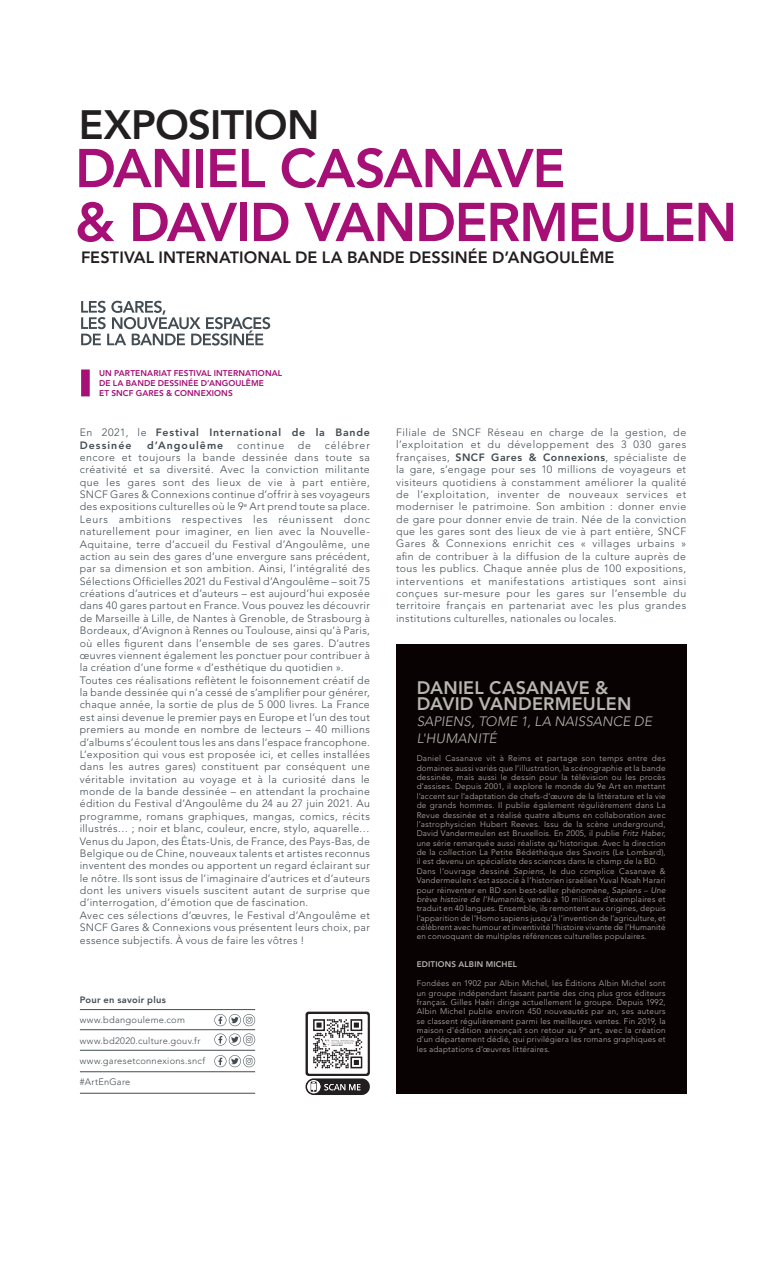
<style>
.page{position:relative;width:766px;height:1276px;background:#fff}
.page>*{position:absolute;margin:0;border:0;box-sizing:border-box;transform-origin:0 0}
.t1{font:800 54px/54px "Avenir LT Std";letter-spacing:-.025em;color:#a50f76}
.t2{font:800 40.73px "Avenir LT Std";letter-spacing:-.02em;color:#231f20}
.t3{font:800 18px/16.2px "Avenir LT Std";letter-spacing:.015em;color:#b7b6b0}
.t4{font:800 16.2px "Avenir LT Std";letter-spacing:.005em;color:#231f20}
.t5{font:italic 300 13.5px/16.2px "Avenir LT Std";letter-spacing:.005em;color:#b7b6b0}
.t6{font:300 10.58px/12.4px "Avenir LT Std";letter-spacing:.035em;color:#424c52}
.t7{font:800 10.58px/12.4px "Avenir LT Std";letter-spacing:.075em;color:#424c52}
.t8{font:800 10.58px "Avenir LT Std";letter-spacing:.095em;color:#424c52}
.t9{font:300 10.58px "Avenir LT Std";letter-spacing:.085em;color:#424c52}
.t10{font:300 9.22px "Avenir LT Std";letter-spacing:.03em;color:#424c52}
.t11{font:800 9.22px "Avenir";letter-spacing:.035em;color:#424c52}
.t12{font:800 8.33px/10.1px "Avenir LT Std";letter-spacing:.01em;color:#a50f76}
.t13{font:300 8.1px/9.5px "Avenir LT Std";letter-spacing:.025em;color:#b7b6b0}
.t14{font:800 8.1px "Avenir LT Std";letter-spacing:.025em;color:#b7b6b0}
.s1{font-weight:300}
.s2{font-weight:800}
.s3{font-style:italic}
</style>
<div class="page">
<div style="left:81px;top:369px;width:9px;height:27px;background:#a50f76"></div>
<svg style="left:81px;top:301px;width:189px;height:44px"></svg>
<div style="left:396px;top:643px;width:290px;height:450px;background:#080302"></div>
<hr style="left:80px;top:1009px;width:175px;height:1px;background:#424c52">
<hr style="left:80px;top:1029px;width:175px;height:1px;background:#424c52">
<hr style="left:80px;top:1050px;width:175px;height:1px;background:#424c52">
<svg style="left:214px;top:1014px;width:41px;height:12px"></svg>
<svg style="left:214px;top:1033px;width:41px;height:12px"></svg>
<svg style="left:214px;top:1055px;width:41px;height:12px"></svg>
<hr style="left:80px;top:1071px;width:175px;height:1px;background:#424c52">
<hr style="left:80px;top:1093px;width:175px;height:1px;background:#424c52">
<svg style="left:305px;top:1011px;width:65px;height:84px"></svg>
<h2 class="t2" style="left:79px;top:101px;width:242px">EXPOSITION</h2>
<h1 class="t1" style="left:75px;top:141px;width:663px">DANIEL CASANAVE<br>&amp; DAVID VANDERMEULEN</h1>
<h3 class="t4" style="left:81px;top:248px;width:534px">FESTIVAL INTERNATIONAL DE LA BANDE DESSINÉE D’ANGOULÊME</h3>
<p class="t12" style="left:99px;top:368px;width:184px">UN PARTENARIAT FESTIVAL INTERNATIONAL<br>DE LA BANDE DESSINÉE D’ANGOULÊME<br>ET SNCF GARES &amp; CONNEXIONS</p>
<p class="t7" style="left:80px;top:426px;width:291px"><span class="s1">En 2021, le</span> Festival International de la Bande<br>Dessinée</p>
<p class="t6" style="left:80px;top:439px;width:291px;text-indent:245px">célébrer encore et toujours la bande dessinée dans toute sa créativité et sa diversité. Avec la conviction militante que les gares sont des lieux de vie à part entière, SNCF Gares &amp; Connexions continue d’offrir à ses voyageurs des expositions culturelles où le 9<sup>e</sup> Art prend toute sa place.<br>Leurs ambitions respectives les réunissent donc naturellement pour imaginer, en lien avec la Nouvelle-Aquitaine, terre d’accueil du Festival d’Angoulême, une action au sein des gares d’une envergure sans précédent, par sa dimension et son ambition. Ainsi, l’intégralité des Sélections Officielles 2021 du Festival d’Angoulême – soit 75 créations d’autrices et d’auteurs – est aujourd’hui exposée dans 40 gares partout en France. Vous pouvez les découvrir de Marseille à Lille, de Nantes à Grenoble, de Strasbourg à Bordeaux, d’Avignon à Rennes ou Toulouse, ainsi qu’à Paris, où elles figurent dans l’ensemble de ses gares. D’autres œuvres viennent également les ponctuer pour contribuer à la création d’une forme « d’esthétique du quotidien ».<br>Toutes ces réalisations reflètent le foisonnement créatif de la bande dessinée qui n’a cessé de s’amplifier pour générer, chaque année, la sortie de plus de 5 000 livres. La France est ainsi devenue le premier pays en Europe et l’un des tout premiers au monde en nombre de lecteurs – 40 millions d’albums s’écoulent tous les ans dans l’espace francophone.<br>L’exposition qui vous est proposée ici, et celles installées dans les autres gares) constituent par conséquent une véritable invitation au voyage et à la curiosité dans le monde de la bande dessinée – en attendant la prochaine édition du Festival d’Angoulême du 24 au 27 juin 2021. Au programme, romans graphiques, mangas, comics, récits illustrés… ; noir et blanc, couleur, encre, stylo, aquarelle… Venus du Japon, des États-Unis, de France, des Pays-Bas, de Belgique ou de Chine, nouveaux talents et artistes reconnus inventent des mondes ou apportent un regard éclairant sur le nôtre. Ils sont issus de l’imaginaire d’autrices et d’auteurs dont les univers visuels suscitent autant de surprise que d’interrogation, d’émotion que de fascination.<br>Avec ces sélections d’œuvres, le Festival d’Angoulême et SNCF Gares &amp; Connexions vous présentent leurs choix, par essence subjectifs. À vous de faire les vôtres !</p>
<p class="t8" style="left:147px;top:438px;width:78px">d’Angoulême</p>
<p class="t9" style="left:237px;top:439px;width:49px">continue</p>
<p class="t6" style="left:298px;top:439px;width:15px">de</p>
<p class="t11" style="left:80px;top:992px;width:88px">Pour en savoir plus</p>
<p class="t10" style="left:80px;top:1014px;width:107px">www.bdangouleme.com</p>
<p class="t10" style="left:80px;top:1035px;width:122px">www.bd2020.culture.gouv.fr</p>
<p class="t10" style="left:80px;top:1055px;width:127px">www.garesetconnexions.sncf</p>
<p class="t10" style="left:80px;top:1076px;width:52px">#ArtEnGare</p>
<p class="t6" style="left:396px;top:426px;width:291px;text-align:justify">Filiale de SNCF Réseau en charge de la gestion, de l’exploitation et du développement des 3 030 gares françaises, <span class="s2">SNCF Gares &amp; Connexions</span>, spécialiste de la gare, s’engage pour ses 10 millions de voyageurs et visiteurs quotidiens à constamment améliorer la qualité de l’exploitation, inventer de nouveaux services et moderniser le patrimoine. Son ambition : donner envie de gare pour donner envie de train. Née de la conviction que les gares sont des lieux de vie à part entière, SNCF Gares &amp; Connexions enrichit ces « villages urbains » afin de contribuer à la diffusion de la culture auprès de tous les publics. Chaque année plus de 100 expositions, interventions et manifestations artistiques sont ainsi conçues sur-mesure pour les gares sur l’ensemble du territoire français en partenariat avec les plus grandes institutions culturelles, nationales ou locales.</p>
<h3 class="t3" style="left:416px;top:680px;width:216px">DANIEL CASANAVE &amp;<br>DAVID VANDERMEULEN</h3>
<p class="t5" style="left:416px;top:714px;width:237px">SAPIENS, TOME 1, LA NAISSANCE DE<br>L'HUMANITÉ</p>
<p class="t13" style="left:416px;top:754px;width:250px">Daniel Casanave vit à Reims et partage son temps entre des domaines aussi variés que l’illustration, la scénographie et la bande dessinée, mais aussi le dessin pour la télévision ou les procès d’assises. Depuis 2001, il explore le monde du 9e Art en mettant l’accent sur l’adaptation de chefs-d’œuvre de la littérature et la vie de grands hommes. Il publie également régulièrement dans La Revue dessinée et a réalisé quatre albums en collaboration avec l’astrophysicien Hubert Reeves. Issu de la scène underground, David Vandermeulen est Bruxellois. En 2005, il publie <span class="s3">Fritz Haber</span>, une série remarquée aussi réaliste qu’historique. Avec la direction de la collection La Petite Bédéthèque des Savoirs (Le Lombard), il est devenu un spécialiste des sciences dans le champ de la BD.<br>Dans l’ouvrage dessiné <span class="s3">Sapiens</span>, le duo complice Casanave &amp; Vandermeulen s’est associé à l’historien israélien Yuval Noah Harari pour réinventer en BD son best-seller phénomène, <span class="s3">Sapiens – Une brève histoire de l’Humanité</span>, vendu à 10 millions d’exemplaires et traduit en 40 langues. Ensemble, ils remontent aux origines, depuis l’apparition de l’Homo sapiens jusqu’à l’invention de l’agriculture, et célèbrent avec humour et inventivité l’histoire vivante de l’Humanité en convoquant de multiples références culturelles populaires.</p>
<p class="t14" style="left:416px;top:960px;width:102px">EDITIONS ALBIN MICHEL</p>
<p class="t13" style="left:416px;top:978px;width:250px;text-align:justify">Fondées en 1902 par Albin Michel, les Éditions Albin Michel sont un groupe indépendant faisant partie des cinq plus gros éditeurs français. Gilles Haéri dirige actuellement le groupe. Depuis 1992, Albin Michel publie environ 450 nouveautés par an, ses auteurs se classent régulièrement parmi les meilleures ventes. Fin 2019, la maison d’édition annonçait son retour au 9<sup>e</sup> art, avec la création d’un département dédié, qui privilégiera les romans graphiques et les adaptations d’œuvres littéraires.</p>
</div>
